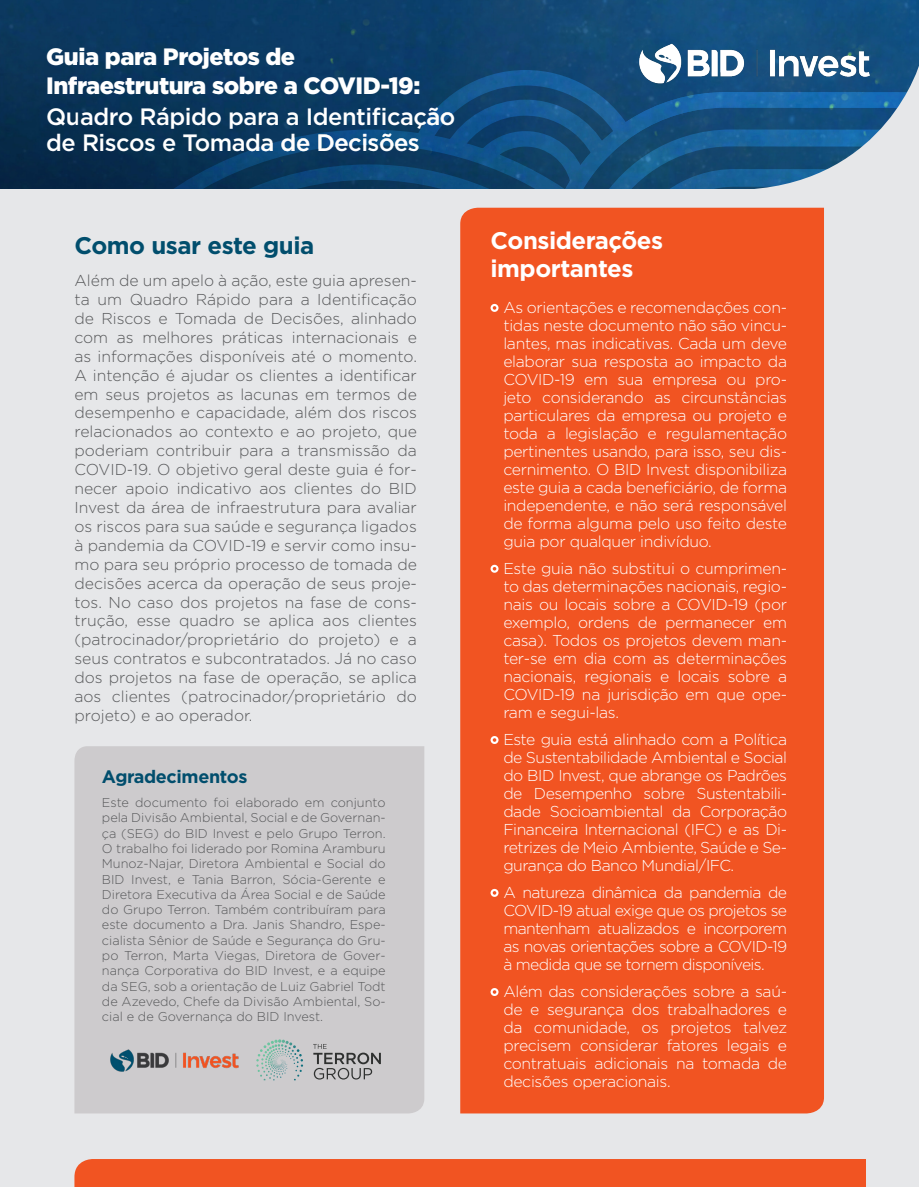
<style>
.page{position:relative;width:919px;height:1187px;background:#fff}
.page>*{position:absolute;margin:0;border:0;box-sizing:border-box;transform-origin:0 0}
.t1{font:700 24px/28.8px "Gotham";letter-spacing:-.02em;color:#fff}
.t2{font:700 24px "Gotham";letter-spacing:-.02em;color:#014e6d}
.t3{font:500 23.7px/25.5px "Gotham";letter-spacing:-.02em;color:#fff}
.t4{font:900 23.7px/28.5px "Gotham";letter-spacing:-.02em;color:#fff}
.t5{font:700 18px "Gotham";letter-spacing:-.02em;color:#014e6d}
.t6{font:300 15.75px/18px "Gotham";letter-spacing:-.02em;color:#fff;text-align:justify}
.t7{font:300 15.75px/18.9px "Gotham";color:#57585a;text-align:justify}
.t8{font:300 12.75px/15.3px "Gotham";color:#57585a;text-align:justify}
</style>
<div class="page">
<div style="left:0;top:0;width:918px;height:1186px;background:#e6e7e9"></div>
<img style="left:0;top:0;width:918px;height:189px">
<img style="left:635px;top:42px;width:238px;height:15px">
<div style="left:401px;top:68px;width:31px;height:54px;background:#0b3b67"></div>
<svg style="left:91px;top:122px;width:341px;height:67px;background:#093960"></svg>
<svg style="left:432px;top:57px;width:486px;height:132px;background:#2f6590"></svg>
<div style="left:74px;top:1159px;width:715px;height:27px;background:#f15422"></div>
<div style="left:789px;top:1158px;width:76px;height:28px;background:#f15422"></div>
<div style="left:460px;top:207px;width:364px;height:907px;background:#f15422"></div>
<div style="left:490px;top:304px;width:8px;height:8px;border:2px solid #fff;border-radius:50%"></div>
<div style="left:490px;top:736px;width:8px;height:8px;border:2px solid #fff;border-radius:50%"></div>
<div style="left:490px;top:564px;width:8px;height:8px;border:2px solid #fff;border-radius:50%"></div>
<div style="left:490px;top:888px;width:8px;height:8px;border:2px solid #fff;border-radius:50%"></div>
<div style="left:490px;top:987px;width:8px;height:8px;border:2px solid #fff;border-radius:50%"></div>
<div style="left:74px;top:746px;width:350px;height:367px;background:#cdcbcd"></div>
<img style="left:109px;top:1048px;width:131px;height:24px">
<svg style="left:313px;top:1043px;width:68px;height:36px;background:#aaa9aa"></svg>
<svg style="left:256px;top:1039px;width:47px;height:41px;background:#b7c4c3"></svg>
<h2 class="t4" style="left:46px;top:42px;width:376px">Guia para Projetos de<br>Infraestrutura sobre a COVID-19:</h2>
<h2 class="t3" style="left:46px;top:104px;width:411px">Quadro Rápido para a Identificação de Riscos e Tomada de Decisões</h2>
<h1 class="t2" style="left:74px;top:229px;width:241px">Como usar este guia</h1>
<p class="t7" style="left:74px;top:270px;width:344px">Além de um apelo à ação, este guia apresen&shy;ta um Quadro Rápido para a Identificação de Riscos e Tomada de Decisões, alinhado com as melhores práticas internacionais e as informações disponíveis até o momento.<br>A intenção é ajudar os clientes a identificar em seus projetos as lacunas em termos de desempenho e capacidade, além dos riscos relacionados ao contexto e ao projeto, que poderiam contribuir para a transmissão da COVID-19. O objetivo geral deste guia é for&shy;necer apoio indicativo aos clientes do BID Invest da área de infraestrutura para avaliar os riscos para sua saúde e segurança ligados à pandemia da COVID-19 e servir como insu&shy;mo para seu próprio processo de tomada de decisões acerca da operação de seus proje&shy;tos. No caso dos projetos na fase de cons&shy;trução, esse quadro se aplica aos clientes (patrocinador/proprietário do projeto) e a seus contratos e subcontratados. Já no caso dos projetos na fase de operação, se aplica aos clientes (patrocinador/proprietário do projeto) e ao operador.</p>
<p class="t5" style="left:102px;top:764px;width:147px">Agradecimentos</p>
<p class="t8" style="left:102px;top:794px;width:285px">Este documento foi elaborado em conjunto pela Divisão Ambiental, Social e de Governan&shy;ça (SEG) do BID Invest e pelo Grupo Terron.<br>O trabalho foi liderado por Romina Aramburu Munoz-Najar, Diretora Ambiental e Social do BID Invest, e Tania Barron, Sócia-Gerente e Diretora Executiva da Área Social e de Saúde do Grupo Terron. Também contribuíram para este documento a Dra. Janis Shandro, Espe&shy;cialista Sênior de Saúde e Segurança do Gru&shy;po Terron, Marta Viegas, Diretora de Gover&shy;nança Corporativa do BID Invest, e a equipe da SEG, sob a orientação de Luiz Gabriel Todt de Azevedo, Chefe da Divisão Ambiental, So&shy;cial e de Governança do BID Invest.</p>
<h1 class="t1" style="left:490px;top:225px;width:174px">Considerações importantes</h1>
<p class="t6" style="left:503px;top:298px;width:285px">As orientações e recomendações con&shy;tidas neste documento não são vincu&shy;lantes, mas indicativas. Cada um deve elaborar sua resposta ao impacto da COVID-19 em sua empresa ou pro&shy;jeto considerando as circunstâncias particulares da empresa ou projeto e toda a legislação e regulamentação pertinentes usando, para isso, seu dis&shy;cernimento. O BID Invest disponibiliza este guia a cada beneficiário, de forma independente, e não será responsável de forma alguma pelo uso feito deste guia por qualquer indivíduo.</p>
<p class="t6" style="left:503px;top:559px;width:285px">Este guia não substitui o cumprimen&shy;to das determinações nacionais, regio&shy;nais ou locais sobre a COVID-19 (por exemplo, ordens de permanecer em casa). Todos os projetos devem man&shy;ter-se em dia com as determinações nacionais, regionais e locais sobre a COVID-19 na jurisdição em que ope&shy;ram e segui-las.</p>
<p class="t6" style="left:503px;top:730px;width:285px">Este guia está alinhado com a Política de Sustentabilidade Ambiental e Social do BID Invest, que abrange os Padrões de Desempenho sobre Sustentabili&shy;dade Socioambiental da Corporação Financeira Internacional (IFC) e as Di&shy;retrizes de Meio Ambiente, Saúde e Se&shy;gurança do Banco Mundial/IFC.</p>
<p class="t6" style="left:503px;top:883px;width:285px">A natureza dinâmica da pandemia de COVID-19 atual exige que os projetos se mantenham atualizados e incorporem as novas orientações sobre a COVID-19 à medida que se tornem disponíveis.</p>
<p class="t6" style="left:503px;top:982px;width:285px">Além das considerações sobre a saú&shy;de e segurança dos trabalhadores e da comunidade, os projetos talvez precisem considerar fatores legais e contratuais adicionais na tomada de decisões operacionais.</p>
</div>
